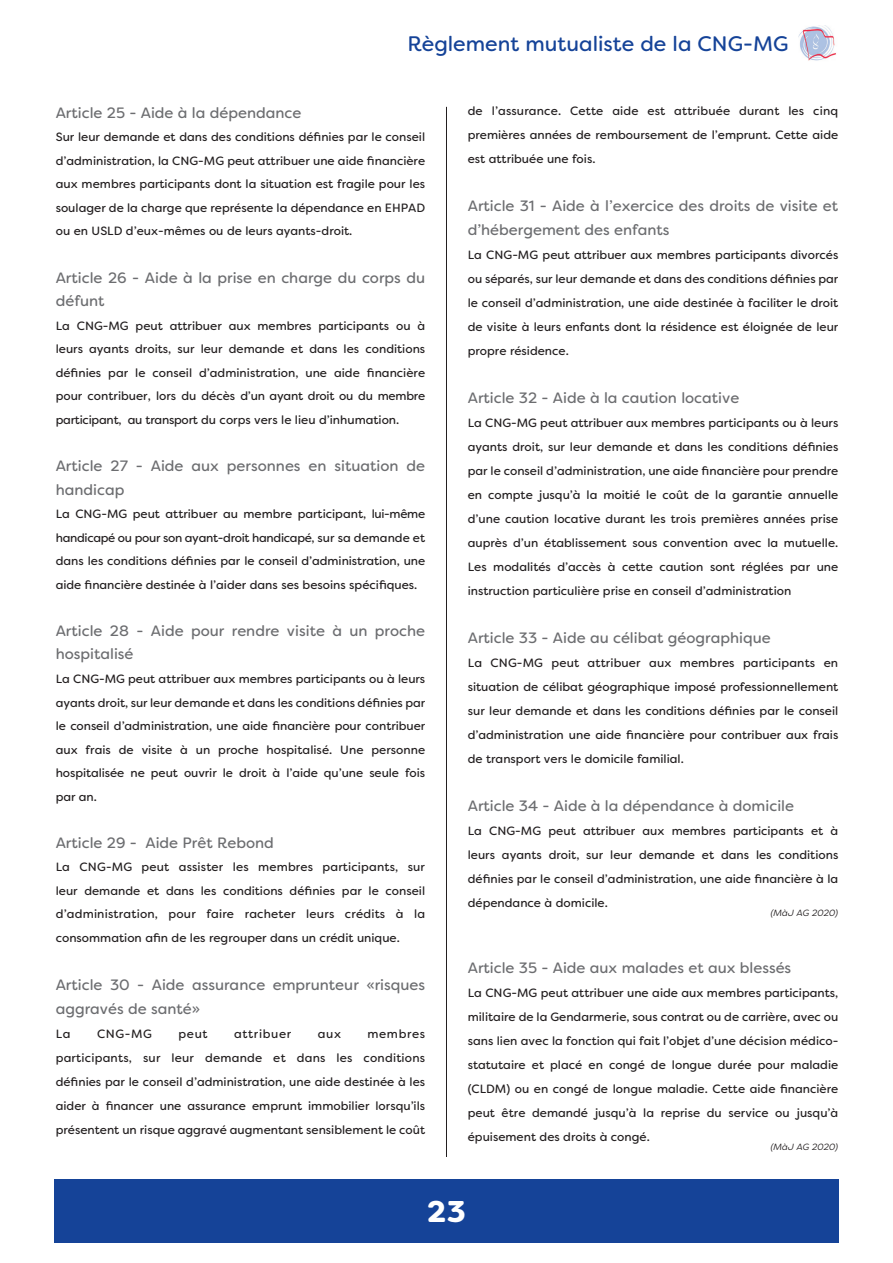
<style>
.page{position:relative;width:893px;height:1263px;background:#fff}
.page>*{position:absolute;margin:0;border:0;box-sizing:border-box;transform-origin:0 0}
.t1{font:900 30px "Filson Soft";color:#fff}
.t2{font:21px "Filson Soft";color:#154398}
.t3{font:15px/23.5px "Filson Soft";color:#6c6d70}
.t4{font:12px/24px "Filson Soft";color:#231f20;text-align:justify}
.t5{font:12px "Filson Soft";letter-spacing:.05em;color:#231f20}
.t6{font:italic 9px "Filson Soft";color:#231f20}
</style>
<div class="page">
<div style="left:54px;top:1179px;width:785px;height:63px;background:#154398"></div>
<img style="left:798px;top:25px;width:38px;height:36px">
<hr style="left:446px;top:107px;width:1px;height:1050px;background:#231f20">
<h2 class="t2" style="left:407px;top:30px;width:383px">Règlement mutualiste de la CNG-MG</h2>
<p class="t3" style="left:56px;top:101px;width:247px">Article 25 - Aide à la dépendance</p>
<p class="t4" style="left:56px;top:125px;width:371px;line-height:23.5px">Sur leur demande et dans des conditions définies par le conseil d’administration, la CNG-MG peut attribuer une aide financière aux membres participants dont la situation est fragile pour les soulager de la charge que représente la dépendance en EHPAD ou en USLD d’eux-mêmes ou de leurs ayants-droit.</p>
<p class="t3" style="left:56px;top:265px;width:371px">Article 26 - Aide à la prise en charge du corps du défunt</p>
<p class="t4" style="left:56px;top:314px;width:371px;line-height:23.5px">La CNG-MG peut attribuer aux membres participants ou à leurs ayants droits, sur leur demande et dans les conditions définies par le conseil d’administration, une aide financière pour contribuer, lors du décès d’un ayant droit ou du membre participant, au transport du corps vers le lieu d’inhumation.</p>
<p class="t3" style="left:56px;top:454px;width:371px">Article 27 - Aide aux personnes en situation de handicap</p>
<p class="t4" style="left:56px;top:502px;width:371px;line-height:23.5px">La CNG-MG peut attribuer au membre participant, lui-même handicapé ou pour son ayant-droit handicapé, sur sa demande et dans les conditions définies par le conseil d’administration, une aide financière destinée à l’aider dans ses besoins spécifiques.</p>
<p class="t3" style="left:56px;top:619px;width:371px">Article 28 - Aide pour rendre visite à un proche hospitalisé</p>
<p class="t4" style="left:56px;top:667px;width:371px;line-height:23.5px">La CNG-MG peut attribuer aux membres participants ou à leurs ayants droit, sur leur demande et dans les conditions définies par le conseil d’administration, une aide financière pour contribuer aux frais de visite à un proche hospitalisé. Une personne hospitalisée ne peut ouvrir le droit à l’aide qu’une seule fois par an.</p>
<p class="t3" style="left:56px;top:831px;width:220px">Article 29 - Aide Prêt Rebond</p>
<p class="t4" style="left:56px;top:855px;width:371px;line-height:23.5px">La CNG-MG peut assister les membres participants, sur leur demande et dans les conditions définies par le conseil d’administration, pour faire racheter leurs crédits à la consommation afin de les regrouper dans un crédit unique.</p>
<p class="t3" style="left:56px;top:972px;width:371px;line-height:24px">Article 30 - Aide assurance emprunteur «risques aggravés de santé»</p>
<p class="t4" style="left:56px;top:1021px;width:16px">La</p>
<p class="t4" style="left:97px;top:1021px;width:57px">CNG-MG</p>
<p class="t4" style="left:179px;top:1021px;width:31px">peut</p>
<p class="t5" style="left:234px;top:1026px;width:59px">attribuer</p>
<p class="t4" style="left:318px;top:1021px;width:25px">aux</p>
<p class="t4" style="left:56px;top:1021px;width:371px;text-indent:312px">membres participants, sur leur demande et dans les conditions définies par le conseil d’administration, une aide destinée à les aider à financer une assurance emprunt immobilier lorsqu’ils présentent un risque aggravé augmentant sensiblement le coût</p>
<p class="t4" style="left:468px;top:99px;width:372px">de l’assurance. Cette aide est attribuée durant les cinq premières années de remboursement de l’emprunt. Cette aide est attribuée une fois.</p>
<p class="t3" style="left:468px;top:194px;width:372px;line-height:24px">Article 31 - Aide à l’exercice des droits de visite et d’hébergement des enfants</p>
<p class="t4" style="left:468px;top:243px;width:372px">La CNG-MG peut attribuer aux membres participants divorcés ou séparés, sur leur demande et dans des conditions définies par le conseil d’administration, une aide destinée à faciliter le droit de visite à leurs enfants dont la résidence est éloignée de leur propre résidence.</p>
<p class="t3" style="left:468px;top:386px;width:273px">Article 32 - Aide à la caution locative</p>
<p class="t4" style="left:468px;top:411px;width:372px">La CNG-MG peut attribuer aux membres participants ou à leurs ayants droit, sur leur demande et dans les conditions définies par le conseil d’administration, une aide financière pour prendre en compte jusqu’à la moitié le coût de la garantie annuelle d’une caution locative durant les trois premières années prise auprès d’un établissement sous convention avec la mutuelle.<br>Les modalités d’accès à cette caution sont réglées par une instruction particulière prise en conseil d’administration</p>
<p class="t3" style="left:468px;top:626px;width:304px">Article 33 - Aide au célibat géographique</p>
<p class="t4" style="left:468px;top:651px;width:372px">La CNG-MG peut attribuer aux membres participants en situation de célibat géographique imposé professionnellement sur leur demande et dans les conditions définies par le conseil d’administration une aide financière pour contribuer aux frais de transport vers le domicile familial.</p>
<p class="t3" style="left:468px;top:794px;width:328px">Article 34 - Aide à la dépendance à domicile</p>
<p class="t4" style="left:468px;top:819px;width:372px">La CNG-MG peut attribuer aux membres participants et à leurs ayants droit, sur leur demande et dans les conditions définies par le conseil d’administration, une aide financière à la dépendance à domicile.</p>
<p class="t6" style="left:771px;top:907px;width:69px">(MàJ AG 2020)</p>
<p class="t3" style="left:468px;top:956px;width:325px">Article 35 - Aide aux malades et aux blessés</p>
<p class="t4" style="left:468px;top:981px;width:372px">La CNG-MG peut attribuer une aide aux membres participants, militaire de la Gendarmerie, sous contrat ou de carrière, avec ou sans lien avec la fonction qui fait l’objet d’une décision médico&shy;statutaire et placé en congé de longue durée pour maladie (CLDM) ou en congé de longue maladie. Cette aide financière peut être demandé jusqu’à la reprise du service ou jusqu’à épuisement des droits à congé.</p>
<p class="t6" style="left:771px;top:1141px;width:69px">(MàJ AG 2020)</p>
<h1 class="t1" style="left:427px;top:1192px;width:40px">23</h1>
</div>
